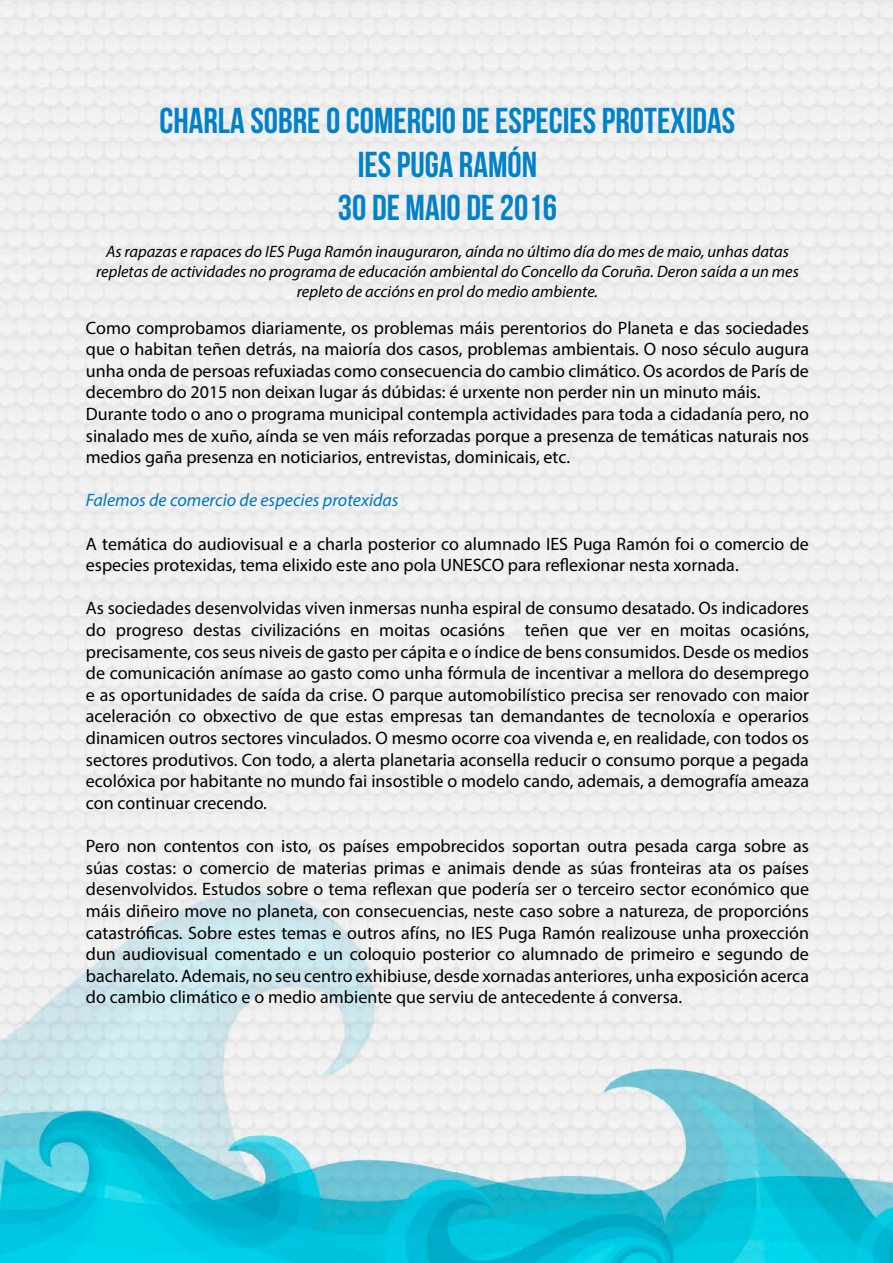
<style>
.page{position:relative;width:893px;height:1263px;background:#fff}
.page>*{position:absolute;margin:0;border:0;box-sizing:border-box;transform-origin:0 0}
.t1{font:36px "Bebas Neue";color:#0081c8}
.t2{font:18px/21.6px "Myriad Pro";color:#000;text-align:justify}
.t3{font:italic 18px "Myriad Pro";color:#0077c0}
.t4{font:italic 16.5px/19.8px "Myriad Pro";color:#000;text-align:center}
</style>
<div class="page">
<img style="left:0;top:0;width:893px;height:1263px">
<p class="t1" style="left:160px;top:101px;width:577px">CHARLA SOBRE O COMERCIO DE ESPECIES PROTEXIDAS</p>
<p class="t1" style="left:358px;top:144px;width:181px">IES PUGA RAMÓN</p>
<p class="t1" style="left:338px;top:188px;width:220px">30 DE MAIO DE 2016</p>
<p class="t4" style="left:96px;top:242px;width:704px">As rapazas e rapaces do IES Puga Ramón inauguraron, aínda no último día do mes de maio, unhas datas repletas de actividades no programa de educación ambiental do Concello da Coruña. Deron saída a un mes repleto de accións en prol do medio ambiente.</p>
<p class="t2" style="left:86px;top:316px;width:725px">Como comprobamos diariamente, os problemas máis perentorios do Planeta e das sociedades que o habitan teñen detrás, na maioría dos casos, problemas ambientais. O noso século augura unha onda de persoas refuxiadas como consecuencia do cambio climático. Os acordos de París de decembro do 2015 non deixan lugar ás dúbidas: é urxente non perder nin un minuto máis.</p>
<p class="t2" style="left:86px;top:403px;width:725px">Durante todo o ano o programa municipal contempla actividades para toda a cidadanía pero, no sinalado mes de xuño, aínda se ven máis reforzadas porque a presenza de temáticas naturais nos medios gaña presenza en noticiarios, entrevistas, dominicais, etc.</p>
<p class="t3" style="left:86px;top:489px;width:314px">Falemos de comercio de especies protexidas</p>
<p class="t2" style="left:86px;top:532px;width:724px">A temática do audiovisual e a charla posterior co alumnado IES Puga Ramón foi o comercio de especies protexidas, tema elixido este ano pola UNESCO para reflexionar nesta xornada.</p>
<p class="t2" style="left:86px;top:597px;width:725px">As sociedades desenvolvidas viven inmersas nunha espiral de consumo desatado. Os indicadores do progreso destas civilizacións en moitas ocasións teñen que ver en moitas ocasións, precisamente, cos seus niveis de gasto per cápita e o índice de bens consumidos. Desde os medios de comunicación anímase ao gasto como unha fórmula de incentivar a mellora do desemprego e as oportunidades de saída da crise. O parque automobilístico precisa ser renovado con maior aceleración co obxectivo de que estas empresas tan demandantes de tecnoloxía e operarios dinamicen outros sectores vinculados. O mesmo ocorre coa vivenda e, en realidade, con todos os sectores produtivos. Con todo, a alerta planetaria aconsella reducir o consumo porque a pegada ecolóxica por habitante no mundo fai insostible o modelo cando, ademais, a demografía ameaza con continuar crecendo.</p>
<p class="t2" style="left:86px;top:835px;width:725px">Pero non contentos con isto, os países empobrecidos soportan outra pesada carga sobre as súas costas: o comercio de materias primas e animais dende as súas fronteiras ata os países desenvolvidos. Estudos sobre o tema reflexan que podería ser o terceiro sector económico que máis diñeiro move no planeta, con consecuencias, neste caso sobre a natureza, de proporcións catastróficas. Sobre estes temas e outros afíns, no IES Puga Ramón realizouse unha proxección dun audiovisual comentado e un coloquio posterior co alumnado de primeiro e segundo de bacharelato. Ademais, no seu centro exhibiuse, desde xornadas anteriores, unha exposición acerca do cambio climático e o medio ambiente que serviu de antecedente á conversa.</p>
</div>
